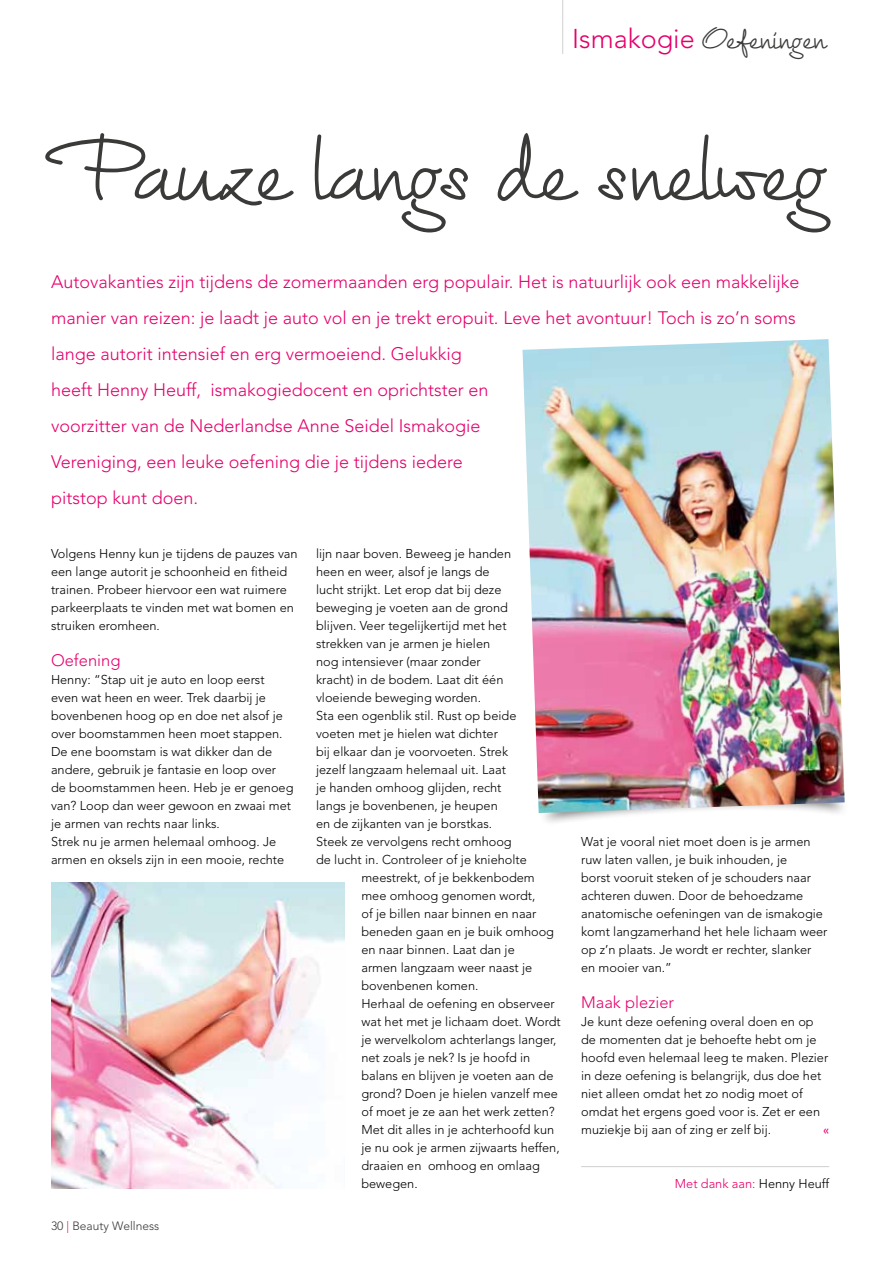
<style>
.page{position:relative;width:893px;height:1263px;background:#fff}
.page>*{position:absolute;margin:0;border:0;box-sizing:border-box;transform-origin:0 0}
.t1{font:96px "Euroscript Pro";color:#3a3a39}
.t2{font:31.5px "Euroscript Pro";color:#3a3a39}
.t3{font:300 18px/36px "Avenir LT Std";color:#e5006c}
.t4{font:300 16.5px "Avenir LT Std";color:#e5006c}
.t5{font:300 12.75px/18px "Avenir LT Std";color:#000}
.t6{font:300 12.75px "Avenir LT Std";color:#e5006c}
.t7{font:300 12px "Avenir LT Std";color:#3a3a39}
.t8{font:500 12px "Avenir LT Std";color:#e5006c}
.s1{font-family:"Avenir LT Std";font-weight:300;font-size:27px;color:#e5006c}
.s2{color:#e5006c}
.s3{color:#000}
</style>
<div class="page">
<div style="left:538px;top:595px;width:312px;height:231px;background:#000;opacity:.5"></div>
<hr style="left:562px;top:0;width:1px;height:54px;background:#cfd0d0">
<img style="left:522px;top:339px;width:323px;height:474px">
<hr style="left:581px;top:1166px;width:248px;height:1px;background:#cfd0d0">
<img style="left:51px;top:882px;width:293px;height:306px">
<h2 class="t2" style="left:572px;top:22px;width:255px"><span class="s1">Ismakogie</span> Oefeningen</h2>
<h1 class="t1" style="left:51px;top:120px;width:777px">Pauze langs de snelweg</h1>
<p class="t3" style="left:51px;top:264px;width:750px">Autovakanties zijn tijdens de zomermaanden erg populair. Het is natuurlijk ook een makkelijke manier van reizen: je laadt je auto vol en je trekt eropuit. Leve het avontuur! Toch is zo’n soms lange autorit intensief en erg vermoeiend. Gelukkig<br>heeft Henny Heuff, ismakogiedocent en oprichtster en<br>voorzitter van de Nederlandse Anne Seidel Ismakogie<br>Vereniging, een leuke oefening die je tijdens iedere<br>pitstop kunt doen.</p>
<p class="t5" style="left:51px;top:545px;width:248px">Volgens Henny kun je tijdens de pauzes van een lange autorit je schoonheid en fitheid trainen. Probeer hiervoor een wat ruimere parkeerplaats te vinden met wat bomen en struiken eromheen.</p>
<p class="t4" style="left:51px;top:651px;width:71px">Oefening</p>
<p class="t5" style="left:51px;top:671px;width:244px">Henny: “Stap uit je auto en loop eerst even wat heen en weer. Trek daarbij je bovenbenen hoog op en doe net alsof je over boomstammen heen moet stappen.<br>De ene boomstam is wat dikker dan de andere, gebruik je fantasie en loop over de boomstammen heen. Heb je er genoeg van? Loop dan weer gewoon en zwaai met je armen van rechts naar links.<br>Strek nu je armen helemaal omhoog. Je armen en oksels zijn in een mooie, rechte</p>
<p class="t7" style="left:51px;top:1218px;width:110px">30 <span class="s2">|</span> Beauty Wellness</p>
<p class="t5" style="left:316px;top:545px;width:197px">lijn naar boven. Beweeg je handen</p>
<p class="t5" style="left:316px;top:563px;width:175px">heen en weer, alsof je langs de</p>
<p class="t5" style="left:316px;top:581px;width:187px">lucht strijkt. Let erop dat bij deze</p>
<p class="t5" style="left:316px;top:599px;width:193px">beweging je voeten aan de grond</p>
<p class="t5" style="left:316px;top:617px;width:192px">blijven. Veer tegelijkertijd met het</p>
<p class="t5" style="left:316px;top:635px;width:176px">strekken van je armen je hielen</p>
<p class="t5" style="left:316px;top:653px;width:166px">nog intensiever (maar zonder</p>
<p class="t5" style="left:316px;top:671px;width:189px">kracht) in de bodem. Laat dit één</p>
<p class="t5" style="left:316px;top:689px;width:166px">vloeiende beweging worden.</p>
<p class="t5" style="left:316px;top:707px;width:202px">Sta een ogenblik stil. Rust op beide</p>
<p class="t5" style="left:316px;top:725px;width:183px">voeten met je hielen wat dichter</p>
<p class="t5" style="left:316px;top:743px;width:194px">bij elkaar dan je voorvoeten. Strek</p>
<p class="t5" style="left:316px;top:761px;width:191px">jezelf langzaam helemaal uit. Laat</p>
<p class="t5" style="left:316px;top:779px;width:187px">je handen omhoog glijden, recht</p>
<p class="t5" style="left:316px;top:797px;width:183px">langs je bovenbenen, je heupen</p>
<p class="t5" style="left:316px;top:815px;width:177px">en de zijkanten van je borstkas.</p>
<p class="t5" style="left:316px;top:833px;width:197px">Steek ze vervolgens recht omhoog</p>
<p class="t5" style="left:316px;top:851px;width:212px">de lucht in. Controleer of je knieholte</p>
<p class="t5" style="left:361px;top:869px;width:175px">meestrekt, of je bekkenbodem</p>
<p class="t5" style="left:361px;top:887px;width:175px">mee omhoog genomen wordt,</p>
<p class="t5" style="left:361px;top:905px;width:177px">of je billen naar binnen en naar</p>
<p class="t5" style="left:361px;top:923px;width:194px">beneden gaan en je buik omhoog</p>
<p class="t5" style="left:361px;top:941px;width:155px">en naar binnen. Laat dan je</p>
<p class="t5" style="left:361px;top:959px;width:172px">armen langzaam weer naast je</p>
<p class="t5" style="left:361px;top:977px;width:118px">bovenbenen komen.</p>
<p class="t5" style="left:361px;top:995px;width:195px">Herhaal de oefening en observeer</p>
<p class="t5" style="left:361px;top:1013px;width:201px">wat het met je lichaam doet. Wordt</p>
<p class="t5" style="left:361px;top:1031px;width:197px">je wervelkolom achterlangs langer,</p>
<p class="t5" style="left:361px;top:1049px;width:170px">net zoals je nek? Is je hoofd in</p>
<p class="t5" style="left:361px;top:1067px;width:194px">balans en blijven je voeten aan de</p>
<p class="t5" style="left:361px;top:1085px;width:198px">grond? Doen je hielen vanzelf mee</p>
<p class="t5" style="left:361px;top:1103px;width:195px">of moet je ze aan het werk zetten?</p>
<p class="t5" style="left:361px;top:1121px;width:194px">Met dit alles in je achterhoofd kun</p>
<p class="t5" style="left:361px;top:1139px;width:200px">je nu ook je armen zijwaarts heffen,</p>
<p class="t5" style="left:361px;top:1157px;width:180px">draaien en omhoog en omlaag</p>
<p class="t5" style="left:361px;top:1175px;width:58px">bewegen.</p>
<p class="t5" style="left:581px;top:833px;width:248px">Wat je vooral niet moet doen is je armen ruw laten vallen, je buik inhouden, je<br>borst vooruit steken of je schouders naar achteren duwen. Door de behoedzame anatomische oefeningen van de ismakogie komt langzamerhand het hele lichaam weer op z’n plaats. Je wordt er rechter, slanker en mooier van.”</p>
<p class="t4" style="left:581px;top:993px;width:94px">Maak plezier</p>
<p class="t5" style="left:581px;top:1013px;width:249px">Je kunt deze oefening overal doen en op de momenten dat je behoefte hebt om je hoofd even helemaal leeg te maken. Plezier in deze oefening is belangrijk, dus doe het niet alleen omdat het zo nodig moet of omdat het ergens goed voor is. Zet er een muziekje bij aan of zing er zelf bij.</p>
<p class="t8" style="left:823px;top:1123px;width:7px">«</p>
<p class="t6" style="left:675px;top:1176px;width:156px">Met dank aan: <span class="s3">Henny Heuff</span></p>
</div>
